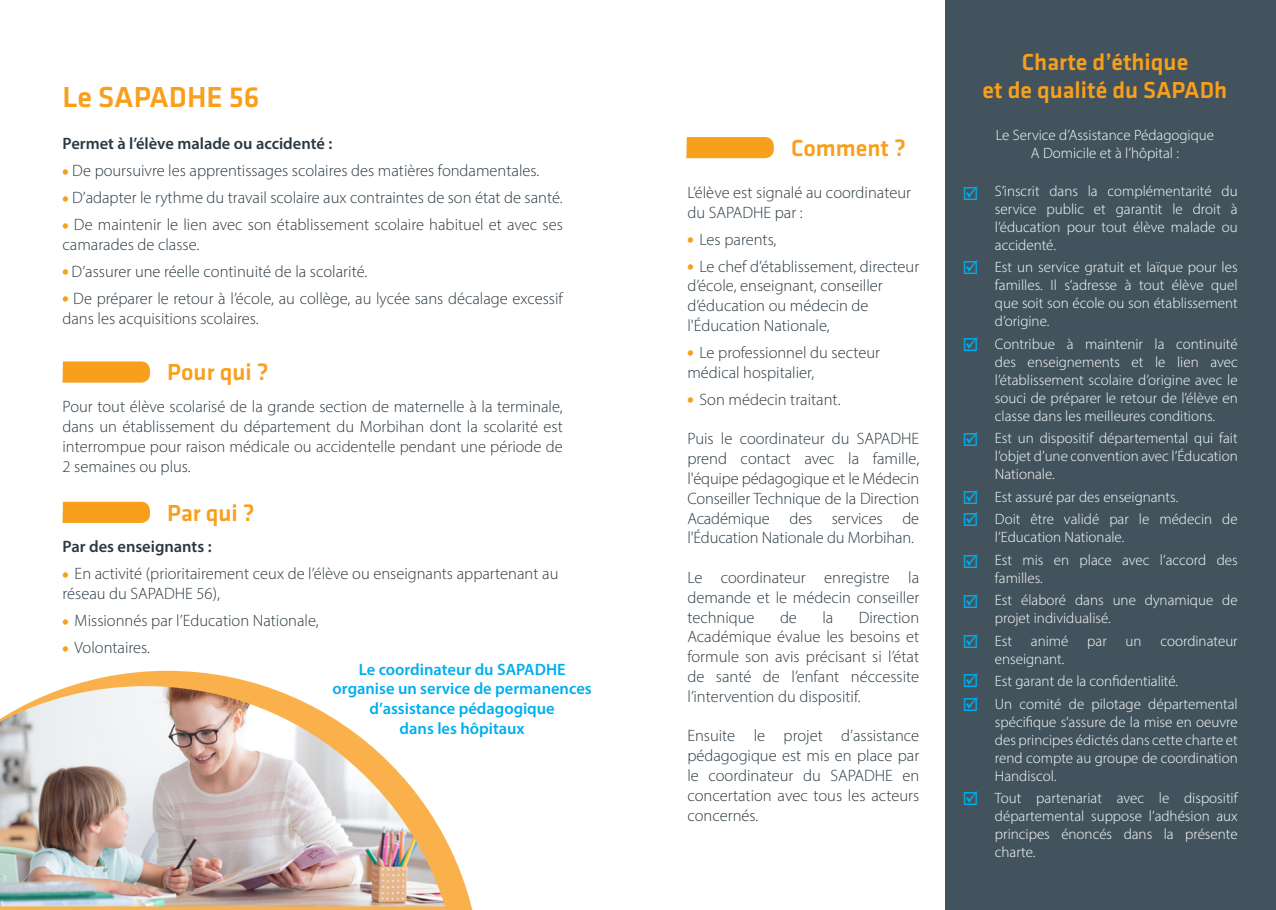
<style>
.page{position:relative;width:1276px;height:910px;background:#fff}
.page>*{position:absolute;margin:0;border:0;box-sizing:border-box;transform-origin:0 0}
.t1{font:500 30px "Klavika";color:#f89f1c}
.t2{font:500 24px "Klavika";color:#f89f1c}
.t3{font:300 16.5px/19.8px "Myriad Pro";color:#2a3841}
.t4{font:600 16.5px "Myriad Pro";color:#00aeef}
.t5{font:600 16.5px "Myriad Pro";color:#2a3841}
.t6{font:300 15px/18px "Myriad Pro";color:#fff;text-align:justify}
.s1{font-family:"Berlin Sans FB Demi";font-weight:700;font-size:10.5px;color:#f89f1c}
</style>
<div class="page">
<svg style="left:0;top:671px;width:473px;height:239px"></svg>
<div style="left:945px;top:0;width:331px;height:910px;background:#42535d"></div>
<img style="left:0;top:686px;width:445px;height:220px">
<svg style="left:63px;top:361px;width:87px;height:22px;background:#f8a428"></svg>
<div style="left:686px;top:137px;width:88px;height:21px;background:#f89f1c"></div>
<div style="left:63px;top:502px;width:87px;height:21px;background:#f89f1c"></div>
<p class="t1" style="left:63px;top:81px;width:199px">Le SAPADHE 56</p>
<p class="t5" style="left:63px;top:133px;width:271px">Permet à l’élève malade ou accidenté :</p>
<p class="t3" style="left:63px;top:161px;width:478px"><span class="s1">•</span> De poursuivre les apprentissages scolaires des matières fondamentales.</p>
<p class="t3" style="left:63px;top:188px;width:502px"><span class="s1">•</span> D’adapter le rythme du travail scolaire aux contraintes de son état de santé.</p>
<p class="t3" style="left:63px;top:215px;width:502px"><span class="s1">•</span> De maintenir le lien avec son établissement scolaire habituel et avec ses camarades de classe.</p>
<p class="t3" style="left:63px;top:261px;width:306px"><span class="s1">•</span> D’assurer une réelle continuité de la scolarité.</p>
<p class="t3" style="left:63px;top:288px;width:502px"><span class="s1">•</span> De préparer le retour à l’école, au collège, au lycée sans décalage excessif dans les acquisitions scolaires.</p>
<p class="t2" style="left:167px;top:359px;width:103px">Pour qui ?</p>
<p class="t3" style="left:63px;top:397px;width:502px;text-align:justify">Pour tout élève scolarisé de la grande section de maternelle à la terminale, dans un établissement du département du Morbihan dont la scolarité est interrompue pour raison médicale ou accidentelle pendant une période de 2 semaines ou plus.</p>
<p class="t2" style="left:167px;top:499px;width:89px">Par qui ?</p>
<p class="t5" style="left:63px;top:536px;width:151px">Par des enseignants :</p>
<p class="t3" style="left:63px;top:564px;width:497px"><span class="s1">•</span> En activité (prioritairement ceux de l’élève ou enseignants appartenant au réseau du SAPADHE 56),</p>
<p class="t3" style="left:63px;top:611px;width:258px"><span class="s1">•</span> Missionnés par l’Education Nationale,</p>
<p class="t3" style="left:63px;top:638px;width:89px"><span class="s1">•</span> Volontaires.</p>
<p class="t4" style="left:359px;top:659px;width:208px">Le coordinateur du SAPADHE</p>
<p class="t4" style="left:333px;top:678px;width:260px">organise un service de permanences</p>
<p class="t4" style="left:369px;top:698px;width:187px">d’assistance pédagogique</p>
<p class="t4" style="left:400px;top:718px;width:127px">dans les hôpitaux</p>
<p class="t2" style="left:791px;top:135px;width:116px">Comment ?</p>
<p class="t3" style="left:687px;top:182px;width:225px">L’élève est signalé au coordinateur du SAPADHE par :</p>
<p class="t3" style="left:687px;top:229px;width:91px"><span class="s1">•</span> Les parents,</p>
<p class="t3" style="left:687px;top:256px;width:233px"><span class="s1">•</span> Le chef d’établissement, directeur d’école, enseignant, conseiller d’éducation ou médecin de l'Éducation Nationale,</p>
<p class="t3" style="left:687px;top:342px;width:194px"><span class="s1">•</span> Le professionnel du secteur médical hospitalier,</p>
<p class="t3" style="left:687px;top:389px;width:155px"><span class="s1">•</span> Son médecin traitant.</p>
<p class="t3" style="left:687px;top:429px;width:233px;text-align:justify">Puis le coordinateur du SAPADHE prend contact avec la famille, l'équipe pédagogique et le Médecin Conseiller Technique de la Direction Académique des services de l'Éducation Nationale du Morbihan.</p>
<p class="t3" style="left:687px;top:567px;width:233px;text-align:justify">Le coordinateur enregistre la demande et le médecin conseiller technique</p>
<p class="t3" style="left:780px;top:607px;width:18px">de</p>
<p class="t3" style="left:822px;top:607px;width:12px">la</p>
<p class="t3" style="left:687px;top:607px;width:233px;text-align:justify;text-indent:171px">Direction Académique évalue les besoins et formule son avis précisant si l’état de santé de l’enfant néccessite l’intervention du dispositif.</p>
<p class="t3" style="left:687px;top:726px;width:233px;text-align:justify">Ensuite le projet d’assistance pédagogique est mis en place par le coordinateur du SAPADHE en concertation avec tous les acteurs concernés.</p>
<p class="t2" style="left:1021px;top:49px;width:168px">Charte d’éthique</p>
<p class="t2" style="left:982px;top:77px;width:246px">et de qualité du SAPADh</p>
<p class="t6" style="left:995px;top:126px;width:220px">Le Service d’Assistance Pédagogique</p>
<p class="t6" style="left:1031px;top:144px;width:149px">A Domicile et à l’hôpital :</p>
<p class="t6" style="left:995px;top:181px;width:244px">S’inscrit dans la complémentarité du service public et garantit le droit à l’éducation pour tout élève malade ou accidenté.</p>
<p class="t6" style="left:995px;top:258px;width:244px">Est un service gratuit et laïque pour les familles. Il s’adresse à tout élève quel que soit son école ou son établissement d’origine.</p>
<p class="t6" style="left:995px;top:334px;width:244px">Contribue à maintenir la continuité des enseignements et le lien avec l’établissement scolaire d’origine avec le souci de préparer le retour de l’élève en classe dans les meilleures conditions.</p>
<p class="t6" style="left:995px;top:429px;width:244px">Est un dispositif départemental qui fait l’objet d’une convention avec l’Éducation Nationale.</p>
<p class="t6" style="left:995px;top:487px;width:185px">Est assuré par des enseignants.</p>
<p class="t6" style="left:995px;top:510px;width:244px">Doit être validé par le médecin de l’Education Nationale.</p>
<p class="t6" style="left:995px;top:550px;width:244px">Est mis en place avec l’accord des familles.</p>
<p class="t6" style="left:995px;top:591px;width:244px">Est élaboré dans une dynamique de projet individualisé.</p>
<p class="t6" style="left:995px;top:631px;width:19px">Est</p>
<p class="t6" style="left:1031px;top:631px;width:39px">animé</p>
<p class="t6" style="left:1087px;top:631px;width:21px">par</p>
<p class="t6" style="left:1125px;top:631px;width:18px">un</p>
<p class="t6" style="left:1160px;top:631px;width:79px">coordinateur</p>
<p class="t6" style="left:995px;top:649px;width:71px">enseignant.</p>
<p class="t6" style="left:995px;top:672px;width:185px">Est garant de la confidentialité.</p>
<p class="t6" style="left:995px;top:694px;width:244px">Un comité de pilotage départemental spécifique s’assure de la mise en oeuvre des principes édictés dans cette charte et rend compte au groupe de coordination Handiscol.</p>
<p class="t6" style="left:995px;top:789px;width:244px">Tout partenariat avec le dispositif départemental suppose l’adhésion aux principes énoncés dans la présente charte.</p>
</div>
